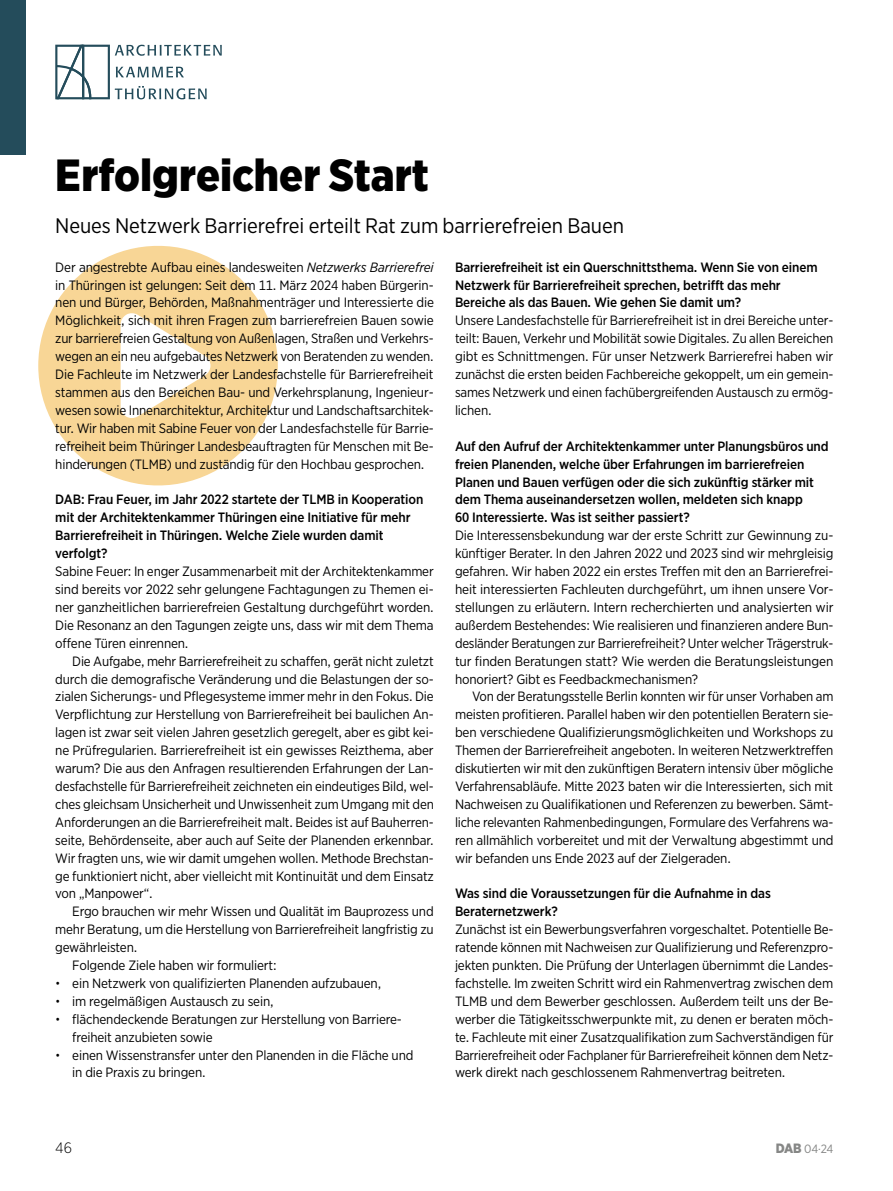
<style>
.page{position:relative;width:893px;height:1191px;background:#fff}
.page>*{position:absolute;margin:0;border:0;box-sizing:border-box;transform-origin:0 0}
._01_Headline_30{font:900 45px "Gotham Narrow";color:#000}
._02_Vorspann_14{font:21px "Gotham Narrow";letter-spacing:-.005em;color:#000}
.t1{font:300 15px "Gotham Narrow";color:#000}
._04_Copy_ohne_Einzug{font:13.5px/17.9px "Gotham Narrow";letter-spacing:-.01em;color:#000;text-align:justify}
._04_Copy{font:13.5px/17.9px "Gotham Narrow";letter-spacing:-.01em;color:#000;text-align:justify}
._04_Interview_Frage{font:500 13.5px/17.9px "Gotham Narrow";letter-spacing:-.005em;color:#000}
.t2{font:12px "Gotham Narrow";color:#868786}
.s1{font-style:italic}
.s2{font-weight:200}
.s3{font-weight:900;font-size:13.5px}
</style>
<div class="page">
<svg style="left:38px;top:245px;width:240px;height:241px;fill:#f8d696"></svg>
<svg style="left:55px;top:45px;width:167px;height:54px"></svg>
<div style="left:0;top:0;width:26px;height:155px;background:#244c5b"></div>
<p class="_01_Headline_30" style="left:55px;top:146px;width:375px">Erfolgreicher Start</p>
<p class="_02_Vorspann_14" style="left:55px;top:212px;width:570px">Neues Netzwerk Barrierefrei erteilt Rat zum barrierefreien Bauen</p>
<p class="_04_Copy_ohne_Einzug" style="left:55px;top:258px;width:380px">Der angestrebte Aufbau eines landesweiten <span class="s1">Netzwerks Barrierefrei </span>in Thüringen ist gelungen: Seit dem 11. März 2024 haben Bürgerin&shy;nen und Bürger, Behörden, Maßnahmenträger und Interessierte die Möglichkeit, sich mit ihren Fragen zum barrierefreien Bauen sowie zur barrierefreien Gestaltung von Außenlagen, Straßen und Verkehrs&shy;wegen an ein neu aufgebautes Netzwerk von Beratenden zu wenden.<br>Die Fachleute im Netzwerk der Landesfachstelle für Barrierefreiheit stammen aus den Bereichen Bau- und Verkehrsplanung, Ingenieur&shy;wesen sowie Innenarchitektur, Architektur und Landschaftsarchitek&shy;tur. Wir haben mit Sabine Feuer von der Landesfachstelle für Barrie&shy;refreiheit beim Thüringer Landesbeauftragten für Menschen mit Be&shy;hinderungen (TLMB) und zuständig für den Hochbau gesprochen.</p>
<p class="_04_Interview_Frage" style="left:55px;top:490px;width:370px">DAB: Frau Feuer, im Jahr 2022 startete der TLMB in Kooperation mit der Architektenkammer Thüringen eine Initiative für mehr Barrierefreiheit in Thüringen. Welche Ziele wurden damit verfolgt?</p>
<p class="_04_Copy_ohne_Einzug" style="left:55px;top:562px;width:380px">Sabine Feuer: In enger Zusammenarbeit mit der Architektenkammer sind bereits vor 2022 sehr gelungene Fachtagungen zu Themen ei&shy;ner ganzheitlichen barrierefreien Gestaltung durchgeführt worden.<br>Die Resonanz an den Tagungen zeigte uns, dass wir mit dem Thema offene Türen einrennen.</p>
<p class="_04_Copy" style="left:55px;top:651px;width:380px;text-indent:17px">Die Aufgabe, mehr Barrierefreiheit zu schaffen, gerät nicht zuletzt durch die demografische Veränderung und die Belastungen der so&shy;zialen Sicherungs- und Pflegesysteme immer mehr in den Fokus. Die Verpflichtung zur Herstellung von Barrierefreiheit bei baulichen An&shy;lagen ist zwar seit vielen Jahren gesetzlich geregelt, aber es gibt kei&shy;ne Prüfregularien. Barrierefreiheit ist ein gewisses Reizthema, aber warum? Die aus den Anfragen resultierenden Erfahrungen der Lan&shy;desfachstelle für Barrierefreiheit zeichneten ein eindeutiges Bild, wel&shy;ches gleichsam Unsicherheit und Unwissenheit zum Umgang mit den Anforderungen an die Barrierefreiheit malt. Beides ist auf Bauherren&shy;seite, Behördenseite, aber auch auf Seite der Planenden erkennbar.<br>Wir fragten uns, wie wir damit umgehen wollen. Methode Brechstan&shy;ge funktioniert nicht, aber vielleicht mit Kontinuität und dem Einsatz von „Manpower“.</p>
<p class="_04_Copy" style="left:55px;top:902px;width:380px;text-indent:17px">Ergo brauchen wir mehr Wissen und Qualität im Bauprozess und mehr Beratung, um die Herstellung von Barrierefreiheit langfristig zu gewährleisten.</p>
<p class="_04_Copy" style="left:72px;top:956px;width:206px">Folgende Ziele haben wir formuliert:</p>
<p class="_04_Copy" style="left:55px;top:974px;width:327px"><span class="s2">•</span> ein Netzwerk von qualifizierten Planenden aufzubauen,</p>
<p class="_04_Copy" style="left:55px;top:992px;width:220px"><span class="s2">•</span> im regelmäßigen Austausch zu sein,</p>
<p class="_04_Copy" style="left:72px;top:1009px;width:330px;text-indent:-17px"><span class="s2">•</span> flächendeckende Beratungen zur Herstellung von Barriere&shy;freiheit anzubieten sowie</p>
<p class="_04_Copy" style="left:72px;top:1045px;width:343px;text-indent:-17px"><span class="s2">•</span> einen Wissenstransfer unter den Planenden in die Fläche und in die Praxis zu bringen.</p>
<p class="_04_Interview_Frage" style="left:455px;top:258px;width:364px">Barrierefreiheit ist ein Querschnittsthema. Wenn Sie von einem<br>Netzwerk für Barrierefreiheit sprechen, betrifft das mehr<br>Bereiche als das Bauen. Wie gehen Sie damit um?</p>
<p class="_04_Copy_ohne_Einzug" style="left:455px;top:311px;width:380px">Unsere Landesfachstelle für Barrierefreiheit ist in drei Bereiche unter&shy;teilt: Bauen, Verkehr und Mobilität sowie Digitales. Zu allen Bereichen gibt es Schnittmengen. Für unser Netzwerk Barrierefrei haben wir zunächst die ersten beiden Fachbereiche gekoppelt, um ein gemein&shy;sames Netzwerk und einen fachübergreifenden Austausch zu ermög&shy;lichen.</p>
<p class="_04_Interview_Frage" style="left:455px;top:437px;width:375px">Auf den Aufruf der Architektenkammer unter Planungsbüros und freien Planenden, welche über Erfahrungen im barrierefreien Planen und Bauen verfügen oder die sich zukünftig stärker mit dem Thema auseinandersetzen wollen, meldeten sich knapp<br>60 Interessierte. Was ist seither passiert?</p>
<p class="_04_Copy_ohne_Einzug" style="left:455px;top:526px;width:380px">Die Interessensbekundung war der erste Schritt zur Gewinnung zu&shy;künftiger Berater. In den Jahren 2022 und 2023 sind wir mehrgleisig gefahren. Wir haben 2022 ein erstes Treffen mit den an Barrierefrei&shy;heit interessierten Fachleuten durchgeführt, um ihnen unsere Vor&shy;stellungen zu erläutern. Intern recherchierten und analysierten wir außerdem Bestehendes: Wie realisieren und finanzieren andere Bun&shy;desländer Beratungen zur Barrierefreiheit? Unter welcher Trägerstruk&shy;tur finden Beratungen statt? Wie werden die Beratungsleistungen honoriert? Gibt es Feedbackmechanismen?</p>
<p class="_04_Copy" style="left:455px;top:687px;width:380px;text-indent:17px">Von der Beratungsstelle Berlin konnten wir für unser Vorhaben am meisten profitieren. Parallel haben wir den potentiellen Beratern sie&shy;ben verschiedene Qualifizierungsmöglichkeiten und Workshops zu Themen der Barrierefreiheit angeboten. In weiteren Netzwerktreffen diskutierten wir mit den zukünftigen Beratern intensiv über mögliche Verfahrensabläufe. Mitte 2023 baten wir die Interessierten, sich mit Nachweisen zu Qualifikationen und Referenzen zu bewerben. Sämt&shy;liche relevanten Rahmenbedingungen, Formulare des Verfahrens wa&shy;ren allmählich vorbereitet und mit der Verwaltung abgestimmt und wir befanden uns Ende 2023 auf der Zielgeraden.</p>
<p class="_04_Interview_Frage" style="left:455px;top:884px;width:317px">Was sind die Voraussetzungen für die Aufnahme in das<br>Beraternetzwerk?</p>
<p class="_04_Copy_ohne_Einzug" style="left:455px;top:920px;width:380px">Zunächst ist ein Bewerbungsverfahren vorgeschaltet. Potentielle Be&shy;ratende können mit Nachweisen zur Qualifizierung und Referenzpro&shy;jekten punkten. Die Prüfung der Unterlagen übernimmt die Landes&shy;fachstelle. Im zweiten Schritt wird ein Rahmenvertrag zwischen dem TLMB und dem Bewerber geschlossen. Außerdem teilt uns der Be&shy;werber die Tätigkeitsschwerpunkte mit, zu denen er beraten möch&shy;te. Fachleute mit einer Zusatzqualifikation zum Sachverständigen für Barrierefreiheit oder Fachplaner für Barrierefreiheit können dem Netz&shy;werk direkt nach geschlossenem Rahmenvertrag beitreten.</p>
<p class="t1" style="left:55px;top:1138px;width:18px">46</p>
<p class="t2" style="left:776px;top:1141px;width:59px"><span class="s3">DAB</span> 04·24</p>
</div>
